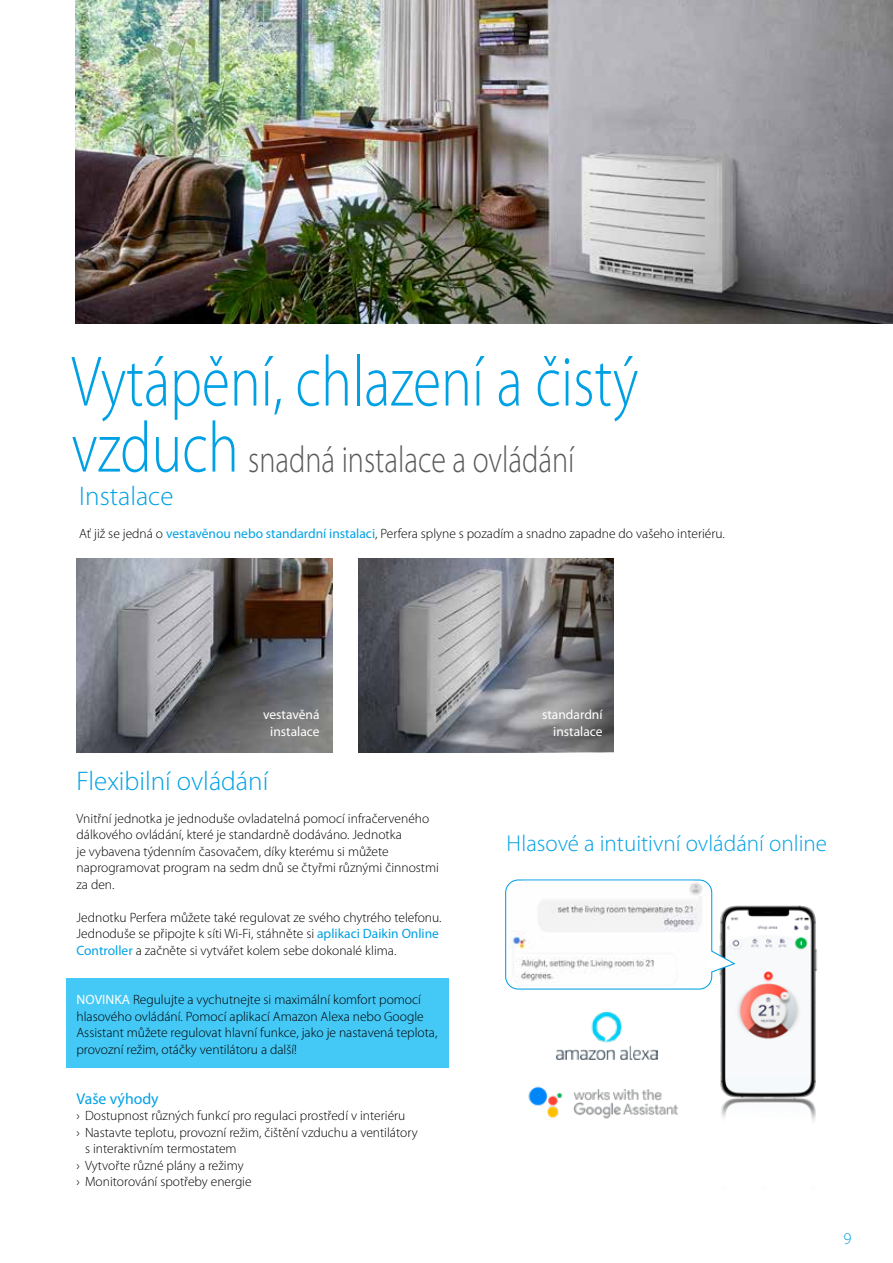
<style>
.page{position:relative;width:893px;height:1263px;background:#fff}
.page>*{position:absolute;margin:0;border:0;box-sizing:border-box;transform-origin:0 0}
.t1{font:300 72px "Myriad Pro";color:#00a1e4;scale:.8 1}
.t2{font:300 37.5px "Myriad Pro";color:#58595b;scale:.8 1}
.t3{font:300 27px "Myriad Pro";color:#00a1e4}
.t4{font:300 23.1px "Myriad Pro";color:#00a1e4}
.t5{font:300 16.5px "Myriad Pro";color:#00a1e4}
.t6{font:15.75px "Myriad Pro";color:#00a1e4}
.t7{font:300 13.5px/16.5px "Myriad Pro";color:#000}
.t8{font:13.5px/16.5px "Myriad Pro";color:#fff;text-align:right}
.s1{font-size:72px;color:#00a1e4}
.s2{font-weight:400;color:#00a1e4}
.s3{font-weight:400;color:#00a0dd}
.s4{font-weight:400;color:#fff}
</style>
<div class="page">
<div style="left:66px;top:979px;width:383px;height:89px;background:#44c8f5"></div>
<img style="left:358px;top:559px;width:109px;height:193px">
<svg style="left:467px;top:559px;width:147px;height:193px"></svg>
<img style="left:76px;top:0;width:817px;height:323px">
<img style="left:77px;top:559px;width:255px;height:193px">
<img style="left:720px;top:905px;width:97px;height:216px">
<img style="left:556px;top:1011px;width:101px;height:48px">
<img style="left:528px;top:1086px;width:150px;height:33px">
<svg style="left:505px;top:879px;width:232px;height:111px"></svg>
<img style="left:509px;top:881px;width:199px;height:105px">
<h1 class="t1" style="left:71px;top:342px;width:710px">Vytápění, chlazení a čistý</h1>
<h2 class="t2" style="left:71px;top:438px;width:630px"><span class="s1">vzduch</span> snadná instalace a ovládání</h2>
<h3 class="t3" style="left:79px;top:481px;width:96px">Instalace</h3>
<p class="t7" style="left:79px;top:525px;width:647px">Ať již se jedná o <span class="s2">vestavěnou nebo standardní instalaci</span>, Perfera splyne s pozadím a snadno zapadne do vašeho interiéru.</p>
<p class="t8" style="left:263px;top:706px;width:58px;text-align:center">vestavěná instalace</p>
<h3 class="t3" style="left:77px;top:766px;width:193px">Flexibilní ovládání</h3>
<p class="t7" style="left:77px;top:810px;width:364px">Vnitřní jednotka je jednoduše ovladatelná pomocí infračerveného dálkového ovládání, které je standardně dodáváno. Jednotka<br>je vybavena týdenním časovačem, díky kterému si můžete naprogramovat program na sedm dnů se čtyřmi různými činnostmi za den.</p>
<p class="t7" style="left:77px;top:909px;width:367px">Jednotku Perfera můžete také regulovat ze svého chytrého telefonu.<br>Jednoduše se připojte k síti Wi-Fi, stáhněte si <span class="s3">aplikaci</span> <span class="s2">Daikin Online<br>Controller</span> a začněte si vytvářet kolem sebe dokonalé klima.</p>
<p class="t7" style="left:77px;top:992px;width:362px"><span class="s4">NOVINKA</span> Regulujte a vychutnejte si maximální komfort pomocí hlasového ovládání. Pomocí aplikací Amazon Alexa nebo Google Assistant můžete regulovat hlavní funkce, jako je nastavená teplota, provozní režim, otáčky ventilátoru a další!</p>
<p class="t6" style="left:77px;top:1088px;width:84px">Vaše výhody</p>
<p class="t7" style="left:77px;top:1107px;width:330px">› Dostupnost různých funkcí pro regulaci prostředí v interiéru</p>
<p class="t7" style="left:77px;top:1124px;width:343px">› Nastavte teplotu, provozní režim, čištění vzduchu a ventilátory</p>
<p class="t7" style="left:85px;top:1140px;width:153px">s interaktivním termostatem</p>
<p class="t7" style="left:77px;top:1157px;width:169px">› Vytvořte různé plány a režimy</p>
<p class="t7" style="left:77px;top:1173px;width:177px">› Monitorování spotřeby energie</p>
<p class="t8" style="left:542px;top:706px;width:62px">standardní instalace</p>
<h3 class="t4" style="left:507px;top:831px;width:322px">Hlasové a intuitivní ovládání online</h3>
<p class="t5" style="left:843px;top:1230px;width:10px">9</p>
</div>
